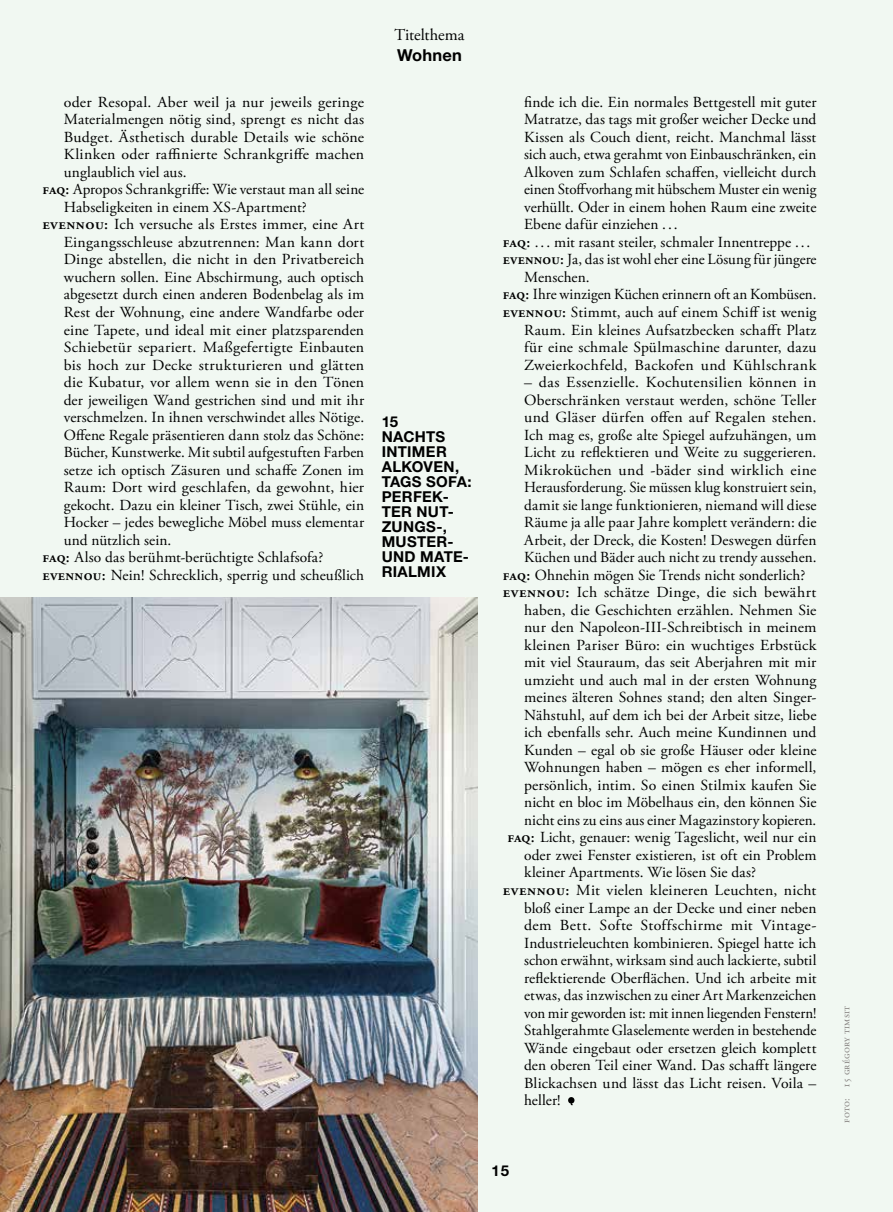
<style>
.page{position:relative;width:893px;height:1212px;background:#f1f8f2}
.page>*{position:absolute;margin:0;border:0;box-sizing:border-box;transform-origin:0 0}
.t1{font:16.5px "Adobe Garamond Pro";letter-spacing:-.005em;color:#000}
.t2{font:700 16.5px "Helvetica Neue LT Pro";letter-spacing:.01em;color:#000}
.t3{font:15.3px "Adobe Garamond Pro";letter-spacing:.01em;color:#000}
.t4{font:15.3px "Adobe Garamond Pro";letter-spacing:-.01em;color:#000}
.t5{font:15.3px "Adobe Garamond Pro";letter-spacing:.03em;color:#000}
.t6{font:700 15px/15px "Helvetica Neue LT Pro";letter-spacing:.02em;color:#000}
.t7{font:10.5px "Adobe Garamond Pro";letter-spacing:.025em;color:#868280}
.s1{font-weight:600}
</style>
<div class="page">
<svg style="left:568px;top:1097px;width:6px;height:8px"></svg>
<img style="left:0;top:597px;width:477px;height:615px">
<p class="t3" style="left:64px;top:93px;width:302px">oder Resopal. Aber weil ja nur jeweils geringe</p>
<p class="t3" style="left:64px;top:110px;width:302px">Materialmengen nötig sind, sprengt es nicht das</p>
<p class="t3" style="left:64px;top:128px;width:302px">Budget. Ästhetisch durable Details wie schöne</p>
<p class="t3" style="left:64px;top:145px;width:302px">Klinken oder raffinierte Schrankgriffe machen</p>
<p class="t3" style="left:64px;top:163px;width:124px">unglaublich viel aus.</p>
<p class="t3" style="left:43px;top:180px;width:323px"><span class="s1">faq:</span> Apropos Schrankgriffe: Wie verstaut man all seine</p>
<p class="t3" style="left:64px;top:198px;width:245px">Habseligkeiten in einem XS-Apartment?</p>
<p class="t3" style="left:43px;top:215px;width:323px"><span class="s1">evennou:</span> Ich versuche als Erstes immer, eine Art</p>
<p class="t3" style="left:64px;top:233px;width:302px">Eingangsschleuse abzutrennen: Man kann dort</p>
<p class="t3" style="left:64px;top:250px;width:302px">Dinge abstellen, die nicht in den Privatbereich</p>
<p class="t3" style="left:64px;top:268px;width:302px">wuchern sollen. Eine Abschirmung, auch optisch</p>
<p class="t3" style="left:64px;top:285px;width:302px">abgesetzt durch einen anderen Bodenbelag als im</p>
<p class="t3" style="left:64px;top:303px;width:302px">Rest der Wohnung, eine andere Wandfarbe oder</p>
<p class="t3" style="left:64px;top:320px;width:302px">eine Tapete, und ideal mit einer platzsparenden</p>
<p class="t3" style="left:64px;top:338px;width:302px">Schiebetür separiert. Maßgefertigte Einbauten</p>
<p class="t3" style="left:64px;top:355px;width:302px">bis hoch zur Decke strukturieren und glätten</p>
<p class="t3" style="left:64px;top:373px;width:302px">die Kubatur, vor allem wenn sie in den Tönen</p>
<p class="t3" style="left:64px;top:390px;width:302px">der jeweiligen Wand gestrichen sind und mit ihr</p>
<p class="t3" style="left:64px;top:408px;width:302px">verschmelzen. In ihnen verschwindet alles Nötige.</p>
<p class="t3" style="left:64px;top:426px;width:302px">Offene Regale präsentieren dann stolz das Schöne:</p>
<p class="t3" style="left:64px;top:443px;width:302px">Bücher, Kunstwerke. Mit subtil aufgestuften Farben</p>
<p class="t3" style="left:64px;top:461px;width:302px">setze ich optisch Zäsuren und schaffe Zonen im</p>
<p class="t3" style="left:64px;top:478px;width:302px">Raum: Dort wird geschlafen, da gewohnt, hier</p>
<p class="t3" style="left:64px;top:496px;width:302px">gekocht. Dazu ein kleiner Tisch, zwei Stühle, ein</p>
<p class="t3" style="left:64px;top:513px;width:302px">Hocker – jedes bewegliche Möbel muss elementar</p>
<p class="t3" style="left:64px;top:531px;width:109px">und nützlich sein.</p>
<p class="t3" style="left:43px;top:548px;width:282px"><span class="s1">faq:</span> Also das berühmt-berüchtigte Schlafsofa?</p>
<p class="t3" style="left:43px;top:566px;width:323px"><span class="s1">evennou:</span> Nein! Schrecklich, sperrig und scheußlich</p>
<p class="t1" style="left:394px;top:25px;width:72px">Titelthema</p>
<p class="t2" style="left:397px;top:45px;width:66px">Wohnen</p>
<p class="t6" style="left:382px;top:414px;width:91px">15<br>NACHTS<br>INTIMER<br>ALKOVEN,<br>TAGS SOFA:<br>PERFEK-<br>TER NUT-<br>ZUNGS-,<br>MUSTER-<br>UND MATE-<br>RIALMIX</p>
<p class="t3" style="left:524px;top:93px;width:294px">finde ich die. Ein normales Bettgestell mit guter</p>
<p class="t3" style="left:524px;top:110px;width:294px">Matratze, das tags mit großer weicher Decke und</p>
<p class="t3" style="left:524px;top:128px;width:294px">Kissen als Couch dient, reicht. Manchmal lässt</p>
<p class="t3" style="left:524px;top:145px;width:294px">sich auch, etwa gerahmt von Einbauschränken, ein</p>
<p class="t3" style="left:524px;top:163px;width:294px">Alkoven zum Schlafen schaffen, vielleicht durch</p>
<p class="t4" style="left:524px;top:180px;width:294px">einen Stoffvorhang mit hübschem Muster ein wenig</p>
<p class="t3" style="left:524px;top:198px;width:294px">verhüllt. Oder in einem hohen Raum eine zweite</p>
<p class="t3" style="left:524px;top:215px;width:155px">Ebene dafür einziehen ...</p>
<p class="t4" style="left:503px;top:233px;width:309px"><span class="s1">faq:</span> ... mit rasant steiler, schmaler Innentreppe ...</p>
<p class="t3" style="left:503px;top:250px;width:315px"><span class="s1">evennou:</span> Ja, das ist wohl eher eine Lösung für jüngere</p>
<p class="t3" style="left:524px;top:268px;width:67px">Menschen.</p>
<p class="t3" style="left:503px;top:285px;width:315px"><span class="s1">faq:</span> Ihre winzigen Küchen erinnern oft an Kombüsen.</p>
<p class="t3" style="left:503px;top:303px;width:315px"><span class="s1">evennou:</span> Stimmt, auch auf einem Schiff ist wenig</p>
<p class="t3" style="left:524px;top:320px;width:294px">Raum. Ein kleines Aufsatzbecken schafft Platz</p>
<p class="t3" style="left:524px;top:338px;width:294px">für eine schmale Spülmaschine darunter, dazu</p>
<p class="t5" style="left:524px;top:355px;width:294px">Zweierkochfeld, Backofen und Kühlschrank</p>
<p class="t5" style="left:524px;top:373px;width:294px">– das Essenzielle. Kochutensilien können in</p>
<p class="t3" style="left:524px;top:390px;width:294px">Oberschränken verstaut werden, schöne Teller</p>
<p class="t3" style="left:524px;top:408px;width:294px">und Gläser dürfen offen auf Regalen stehen.</p>
<p class="t3" style="left:524px;top:426px;width:294px">Ich mag es, große alte Spiegel aufzuhängen, um</p>
<p class="t3" style="left:524px;top:443px;width:294px">Licht zu reflektieren und Weite zu suggerieren.</p>
<p class="t5" style="left:524px;top:461px;width:294px">Mikroküchen und -bäder sind wirklich eine</p>
<p class="t3" style="left:524px;top:478px;width:294px">Herausforderung. Sie müssen klug konstruiert sein,</p>
<p class="t3" style="left:524px;top:496px;width:294px">damit sie lange funktionieren, niemand will diese</p>
<p class="t3" style="left:524px;top:513px;width:294px">Räume ja alle paar Jahre komplett verändern: die</p>
<p class="t3" style="left:524px;top:531px;width:294px">Arbeit, der Dreck, die Kosten! Deswegen dürfen</p>
<p class="t3" style="left:524px;top:548px;width:294px">Küchen und Bäder auch nicht zu trendy aussehen.</p>
<p class="t3" style="left:503px;top:566px;width:304px"><span class="s1">faq:</span> Ohnehin mögen Sie Trends nicht sonderlich?</p>
<p class="t3" style="left:503px;top:583px;width:315px"><span class="s1">evennou:</span> Ich schätze Dinge, die sich bewährt</p>
<p class="t3" style="left:524px;top:601px;width:294px">haben, die Geschichten erzählen. Nehmen Sie</p>
<p class="t3" style="left:524px;top:618px;width:294px">nur den Napoleon-III-Schreibtisch in meinem</p>
<p class="t3" style="left:524px;top:636px;width:294px">kleinen Pariser Büro: ein wuchtiges Erbstück</p>
<p class="t3" style="left:524px;top:653px;width:294px">mit viel Stauraum, das seit Aberjahren mit mir</p>
<p class="t3" style="left:524px;top:671px;width:294px">umzieht und auch mal in der ersten Wohnung</p>
<p class="t3" style="left:524px;top:688px;width:294px">meines älteren Sohnes stand; den alten Singer-</p>
<p class="t3" style="left:524px;top:706px;width:294px">Nähstuhl, auf dem ich bei der Arbeit sitze, liebe</p>
<p class="t3" style="left:524px;top:723px;width:294px">ich ebenfalls sehr. Auch meine Kundinnen und</p>
<p class="t3" style="left:524px;top:741px;width:294px">Kunden – egal ob sie große Häuser oder kleine</p>
<p class="t3" style="left:524px;top:758px;width:294px">Wohnungen haben – mögen es eher informell,</p>
<p class="t3" style="left:524px;top:776px;width:294px">persönlich, intim. So einen Stilmix kaufen Sie</p>
<p class="t3" style="left:524px;top:793px;width:294px">nicht en bloc im Möbelhaus ein, den können Sie</p>
<p class="t3" style="left:524px;top:811px;width:294px">nicht eins zu eins aus einer Magazinstory kopieren.</p>
<p class="t3" style="left:507px;top:828px;width:311px"><span class="s1">faq:</span> Licht, genauer: wenig Tageslicht, weil nur ein</p>
<p class="t3" style="left:524px;top:846px;width:294px">oder zwei Fenster existieren, ist oft ein Problem</p>
<p class="t4" style="left:524px;top:863px;width:233px">kleiner Apartments. Wie lösen Sie das?</p>
<p class="t3" style="left:503px;top:881px;width:315px"><span class="s1">evennou:</span> Mit vielen kleineren Leuchten, nicht</p>
<p class="t3" style="left:524px;top:898px;width:294px">bloß einer Lampe an der Decke und einer neben</p>
<p class="t3" style="left:524px;top:916px;width:294px">dem Bett. Softe Stoffschirme mit Vintage-</p>
<p class="t3" style="left:524px;top:933px;width:294px">Industrieleuchten kombinieren. Spiegel hatte ich</p>
<p class="t3" style="left:524px;top:951px;width:294px">schon erwähnt, wirksam sind auch lackierte, subtil</p>
<p class="t3" style="left:524px;top:968px;width:294px">reflektierende Oberflächen. Und ich arbeite mit</p>
<p class="t3" style="left:524px;top:986px;width:294px">etwas, das inzwischen zu einer Art Markenzeichen</p>
<p class="t4" style="left:524px;top:1003px;width:294px">von mir geworden ist: mit innen liegenden Fenstern!</p>
<p class="t3" style="left:524px;top:1021px;width:294px">Stahlgerahmte Glaselemente werden in bestehende</p>
<p class="t3" style="left:524px;top:1038px;width:294px">Wände eingebaut oder ersetzen gleich komplett</p>
<p class="t3" style="left:524px;top:1056px;width:294px">den oberen Teil einer Wand. Das schafft längere</p>
<p class="t3" style="left:524px;top:1073px;width:294px">Blickachsen und lässt das Licht reisen. Voila –</p>
<p class="t3" style="left:524px;top:1091px;width:38px">heller!</p>
<p class="t6" style="left:491px;top:1163px;width:19px">15</p>
<p class="t7" style="left:840px;top:1123px;width:118px;rotate:-90deg">foto: 15 grégory timsit</p>
</div>
